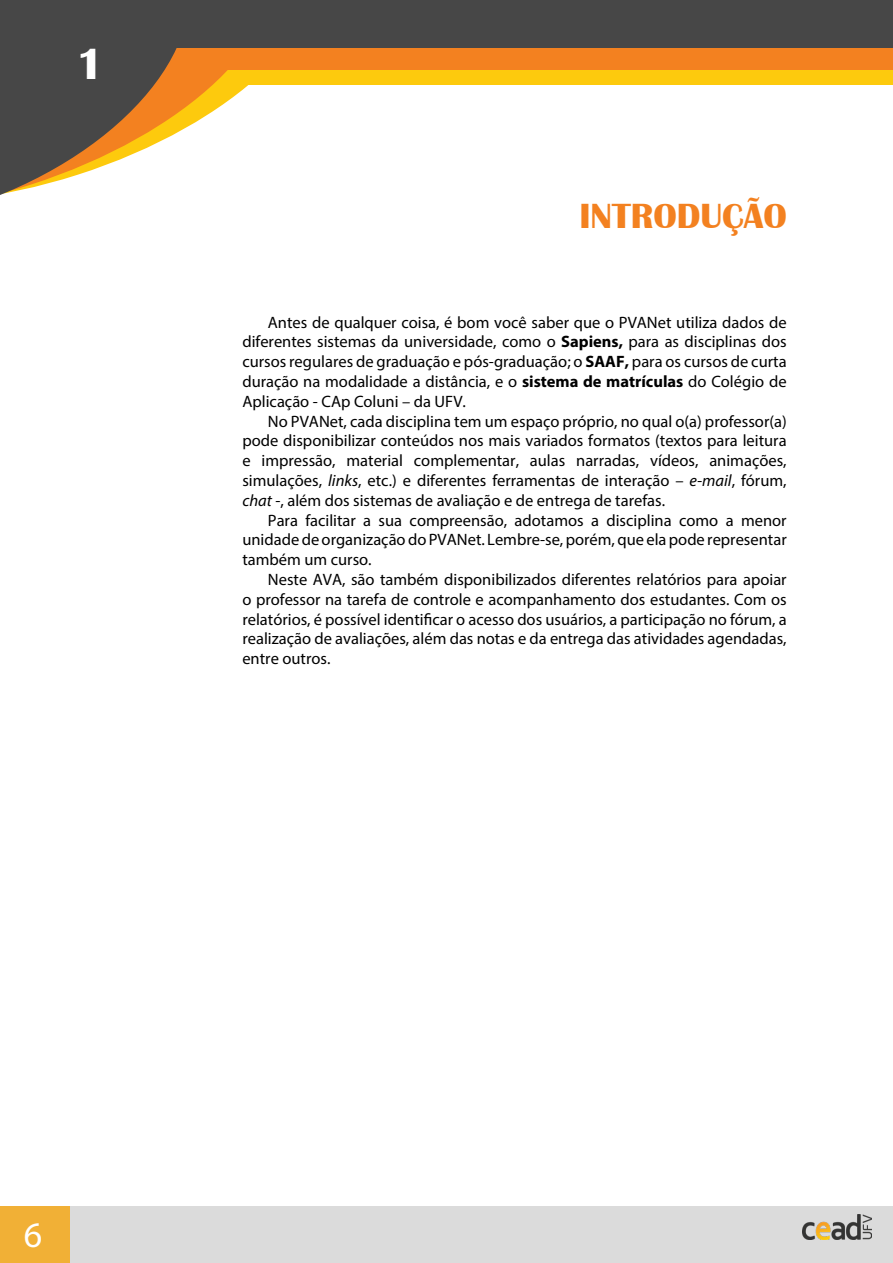
<style>
.page{position:relative;width:893px;height:1263px;background:#fff}
.page>*{position:absolute;margin:0;border:0;box-sizing:border-box;transform-origin:0 0}
.t1{font:700 45px "Britannic";color:#fff}
.t2{font:700 36px "Britannic";color:#f38120}
.t3{font:36px "Myriad Pro";color:#fff}
.t4{font:16.5px/19.8px "Myriad Pro";color:#000;text-align:justify}
.s1{font-weight:700}
.s2{font-style:italic}
</style>
<div class="page">
<div style="left:0;top:1207px;width:893px;height:56px;background:#dbdbdb"></div>
<img style="left:802px;top:1214px;width:69px;height:25px">
<div style="left:0;top:1207px;width:69px;height:56px;background:#f1b036"></div>
<div style="left:242px;top:0;width:651px;height:85px;background:#fdca0d"></div>
<svg style="left:213px;top:48px;width:36px;height:63px;fill:#fdca0d"></svg>
<svg style="left:0;top:0;width:213px;height:195px;fill:#474747"></svg>
<div style="left:225px;top:0;width:668px;height:70px;background:#f38120"></div>
<div style="left:149px;top:0;width:744px;height:48px;background:#474747"></div>
<h1 class="t1" style="left:76px;top:38px;width:29px">1</h1>
<h2 class="t2" style="left:579px;top:196px;width:209px">INTRODUÇÃO</h2>
<p class="t4" style="left:242px;top:312px;width:546px;text-indent:26px">Antes de qualquer coisa, é bom você saber que o PVANet utiliza dados de diferentes sistemas da universidade, como o <span class="s1">Sapiens,</span> para as disciplinas dos cursos regulares de graduação e pós-graduação; o <span class="s1">SAAF,</span> para os cursos de curta duração na modalidade a distância, e o <span class="s1">sistema de matrículas</span> do Colégio de Aplicação - CAp Coluni – da UFV.</p>
<p class="t4" style="left:242px;top:411px;width:546px;text-indent:26px">No PVANet, cada disciplina tem um espaço próprio, no qual o(a) professor(a) pode disponibilizar conteúdos nos mais variados formatos (textos para leitura e impressão, material complementar, aulas narradas, vídeos, animações, simulações, <span class="s2">links</span>, etc.) e diferentes ferramentas de interação – <span class="s2">e-mail</span>, fórum, <span class="s2">chat</span> -, além dos sistemas de avaliação e de entrega de tarefas.</p>
<p class="t4" style="left:242px;top:510px;width:546px;text-indent:26px">Para facilitar a sua compreensão, adotamos a disciplina como a menor unidade de organização do PVANet. Lembre-se, porém, que ela pode representar também um curso.</p>
<p class="t4" style="left:242px;top:569px;width:546px;text-indent:26px">Neste AVA, são também disponibilizados diferentes relatórios para apoiar o professor na tarefa de controle e acompanhamento dos estudantes. Com os relatórios, é possível identificar o acesso dos usuários, a participação no fórum, a realização de avaliações, além das notas e da entrega das atividades agendadas, entre outros.</p>
<h2 class="t3" style="left:24px;top:1212px;width:20px">6</h2>
</div>
